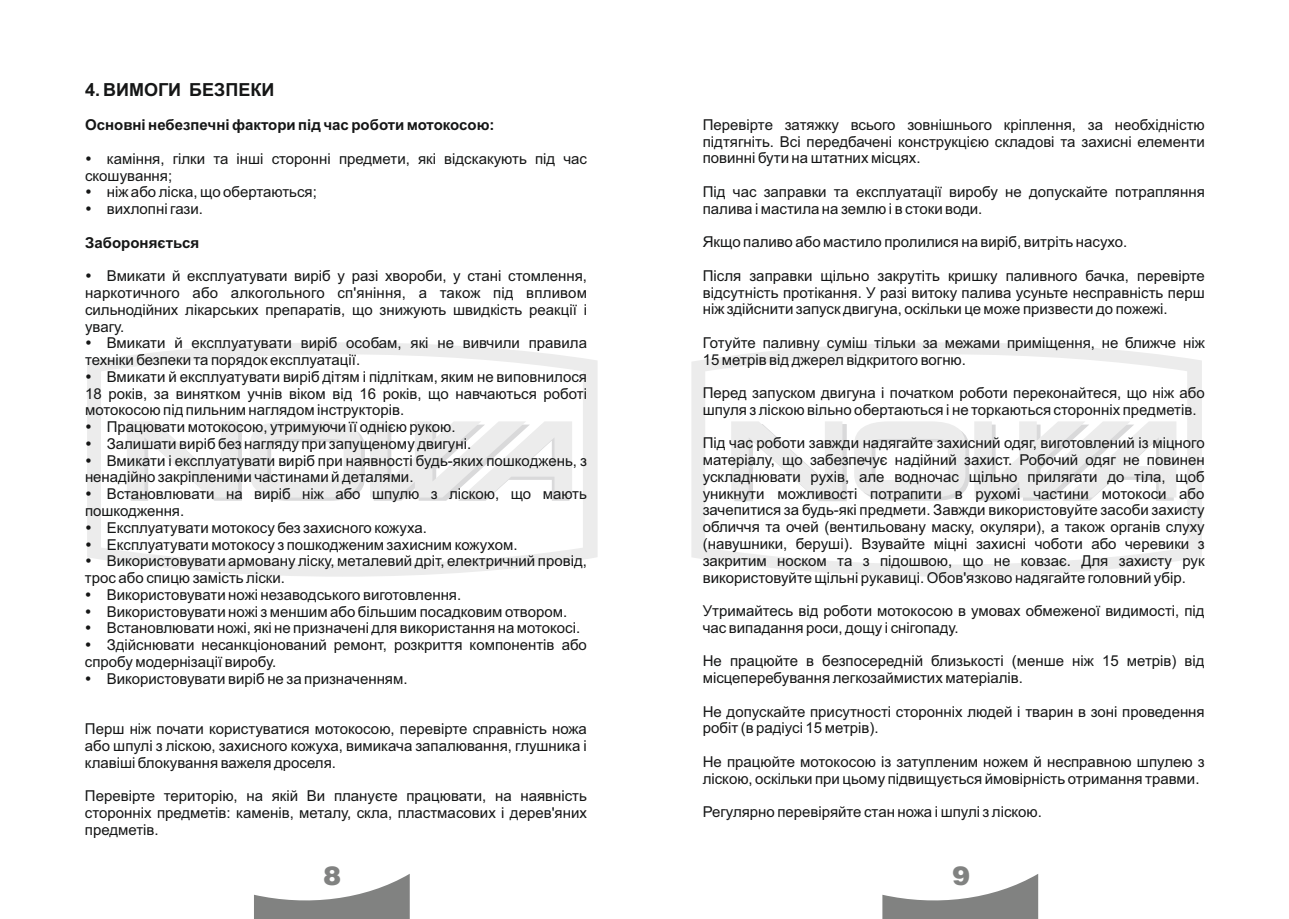
<style>
.page{position:relative;width:1289px;height:919px;background:#fff}
.page>*{position:absolute;margin:0;border:0;box-sizing:border-box;transform-origin:0 0}
.t1{font:900 26.25px "Helios";color:#818281}
.t2{font:700 18px "Arial";color:#151616}
.t3{font:15px/16.8px "Arial";color:#151616}
.t4{font:700 15px "Arial";color:#151616}
</style>
<div class="page">
<svg style="left:87px;top:342px;width:510px;height:234px"></svg>
<svg style="left:127px;top:421px;width:115px;height:79px"></svg>
<svg style="left:250px;top:421px;width:322px;height:79px"></svg>
<svg style="left:691px;top:342px;width:510px;height:234px"></svg>
<svg style="left:731px;top:421px;width:115px;height:80px"></svg>
<svg style="left:854px;top:421px;width:322px;height:79px"></svg>
<svg style="left:254px;top:874px;width:156px;height:44px"></svg>
<svg style="left:882px;top:874px;width:156px;height:44px"></svg>
<svg style="left:87px;top:342px;width:4px;height:3px"></svg>
<svg style="left:87px;top:374px;width:4px;height:4px"></svg>
<svg style="left:87px;top:424px;width:4px;height:5px"></svg>
<svg style="left:87px;top:441px;width:4px;height:4px"></svg>
<svg style="left:87px;top:458px;width:4px;height:4px"></svg>
<svg style="left:87px;top:491px;width:4px;height:5px"></svg>
<svg style="left:87px;top:525px;width:4px;height:4px"></svg>
<svg style="left:87px;top:541px;width:4px;height:5px"></svg>
<svg style="left:87px;top:558px;width:4px;height:5px"></svg>
<p class="t2" style="left:85px;top:83px;width:191px">4. ВИМОГИ БЕЗПЕКИ</p>
<p class="t4" style="left:85px;top:119px;width:411px">Основні небезпечні фактори під час роботи мотокосою:</p>
<p class="t3" style="left:107px;top:151px;width:481px">каміння, гілки та інші сторонні предмети, які відскакують під час</p>
<p class="t3" style="left:85px;top:168px;width:89px">скошування;</p>
<p class="t3" style="left:107px;top:185px;width:212px">ніж або ліска, що обертаються;</p>
<p class="t3" style="left:107px;top:202px;width:98px">вихлопні гази.</p>
<p class="t4" style="left:85px;top:237px;width:116px">Забороняється</p>
<p class="t3" style="left:85px;top:269px;width:503px;text-align:justify;text-indent:22px">Вмикати й експлуатувати виріб у разі хвороби, у стані стомлення, наркотичного або алкогольного сп'яніння, а також під впливом сильнодійних лікарських препаратів, що знижують швидкість реакції і увагу.</p>
<p class="t3" style="left:85px;top:336px;width:503px;text-indent:22px">Вмикати й експлуатувати виріб особам, які не вивчили правила техніки безпеки та порядок експлуатації.</p>
<p class="t3" style="left:107px;top:369px;width:481px">Вмикати й експлуатувати виріб дітям і підліткам, яким не виповнилося</p>
<p class="t3" style="left:85px;top:386px;width:503px">18 років, за винятком учнів віком від 16 років, що навчаються роботі</p>
<p class="t3" style="left:85px;top:403px;width:321px">мотокосою під пильним наглядом інструкторів.</p>
<p class="t3" style="left:107px;top:420px;width:350px">Працювати мотокосою, утримуючи її однією рукою.</p>
<p class="t3" style="left:107px;top:436px;width:366px">Залишати виріб без нагляду при запущеному двигуні.</p>
<p class="t3" style="left:107px;top:453px;width:481px">Вмикати і експлуатувати виріб при наявності будь-яких пошкоджень, з</p>
<p class="t3" style="left:85px;top:470px;width:330px">ненадійно закріпленими частинами й деталями.</p>
<p class="t3" style="left:107px;top:487px;width:481px">Встановлювати на виріб ніж або шпулю з ліскою, що мають</p>
<p class="t3" style="left:85px;top:503px;width:101px">пошкодження.</p>
<p class="t3" style="left:107px;top:520px;width:321px">Експлуатувати мотокосу без захисного кожуха.</p>
<p class="t3" style="left:107px;top:537px;width:412px">Експлуатувати мотокосу з пошкодженим захисним кожухом.</p>
<p class="t3" style="left:107px;top:554px;width:481px">Використовувати армовану ліску, металевий дріт, електричний провід,</p>
<p class="t3" style="left:85px;top:570px;width:201px">трос або спицю замість ліски.</p>
<p class="t3" style="left:107px;top:587px;width:356px">Використовувати ножі незаводського виготовлення.</p>
<p class="t3" style="left:107px;top:604px;width:462px">Використовувати ножі з меншим або більшим посадковим отвором.</p>
<p class="t3" style="left:107px;top:621px;width:475px">Встановлювати ножі, які не призначені для використання на мотокосі.</p>
<p class="t3" style="left:107px;top:637px;width:481px">Здійснювати несанкціонований ремонт, розкриття компонентів або</p>
<p class="t3" style="left:85px;top:654px;width:193px">спробу модернізації виробу.</p>
<p class="t3" style="left:107px;top:671px;width:302px">Використовувати виріб не за призначенням.</p>
<p class="t3" style="left:85px;top:721px;width:503px;text-align:justify">Перш ніж почати користуватися мотокосою, перевірте справність ножа або шпулі з ліскою, захисного кожуха, вимикача запалювання, глушника і клавіші блокування важеля дроселя.</p>
<p class="t3" style="left:85px;top:788px;width:503px;text-align:justify">Перевірте територію, на якій Ви плануєте працювати, на наявність сторонніх предметів: каменів, металу, скла, пластмасових і дерев'яних предметів.</p>
<p class="t3" style="left:702px;top:117px;width:503px;text-align:justify">Перевірте затяжку всього зовнішнього кріплення, за необхідністю підтягніть. Всі передбачені конструкцією складові та захисні елементи повинні бути на штатних місцях.</p>
<p class="t3" style="left:702px;top:184px;width:503px">Під час заправки та експлуатації виробу не допускайте потрапляння палива і мастила на землю і в стоки води.</p>
<p class="t3" style="left:702px;top:235px;width:426px">Якщо паливо або мастило пролилися на виріб, витріть насухо.</p>
<p class="t3" style="left:702px;top:268px;width:503px;text-align:justify">Після заправки щільно закрутіть кришку паливного бачка, перевірте відсутність протікання. У разі витоку палива усуньте несправність перш ніж здійснити запуск двигуна, оскільки це може призвести до пожежі.</p>
<p class="t3" style="left:702px;top:335px;width:503px">Готуйте паливну суміш тільки за межами приміщення, не ближче ніж<br>15 метрів від джерел відкритого вогню.</p>
<p class="t3" style="left:702px;top:386px;width:503px">Перед запуском двигуна і початком роботи переконайтеся, що ніж або шпуля з ліскою вільно обертаються і не торкаються сторонніх предметів.</p>
<p class="t3" style="left:702px;top:436px;width:503px;text-align:justify">Під час роботи завжди надягайте захисний одяг, виготовлений із міцного матеріалу, що забезпечує надійний захист. Робочий одяг не повинен ускладнювати рухів, але водночас щільно прилягати до тіла, щоб уникнути можливості потрапити в рухомі частини мотокоси або зачепитися за будь-які предмети. Завжди використовуйте засоби захисту обличчя та очей (вентильовану маску, окуляри), а також органів слуху (навушники, беруші). Взувайте міцні захисні чоботи або черевики з закритим носком та з підошвою, що не ковзає. Для захисту рук використовуйте щільні рукавиці. Обов'язково надягайте головний убір.</p>
<p class="t3" style="left:702px;top:603px;width:503px">Утримайтесь від роботи мотокосою в умовах обмеженої видимості, під час випадання роси, дощу і снігопаду.</p>
<p class="t3" style="left:702px;top:654px;width:503px">Не працюйте в безпосередній близькості (менше ніж 15 метрів) від місцеперебування легкозаймистих матеріалів.</p>
<p class="t3" style="left:702px;top:704px;width:503px">Не допускайте присутності сторонніх людей і тварин в зоні проведення робіт (в радіусі 15 метрів).</p>
<p class="t3" style="left:702px;top:754px;width:503px">Не працюйте мотокосою із затупленим ножем й несправною шпулею з ліскою, оскільки при цьому підвищується ймовірність отримання травми.</p>
<p class="t3" style="left:702px;top:804px;width:341px">Регулярно перевіряйте стан ножа і шпулі з ліскою.</p>
<h1 class="t1" style="left:323px;top:863px;width:19px">8</h1>
<h1 class="t1" style="left:952px;top:863px;width:19px">9</h1>
</div>
